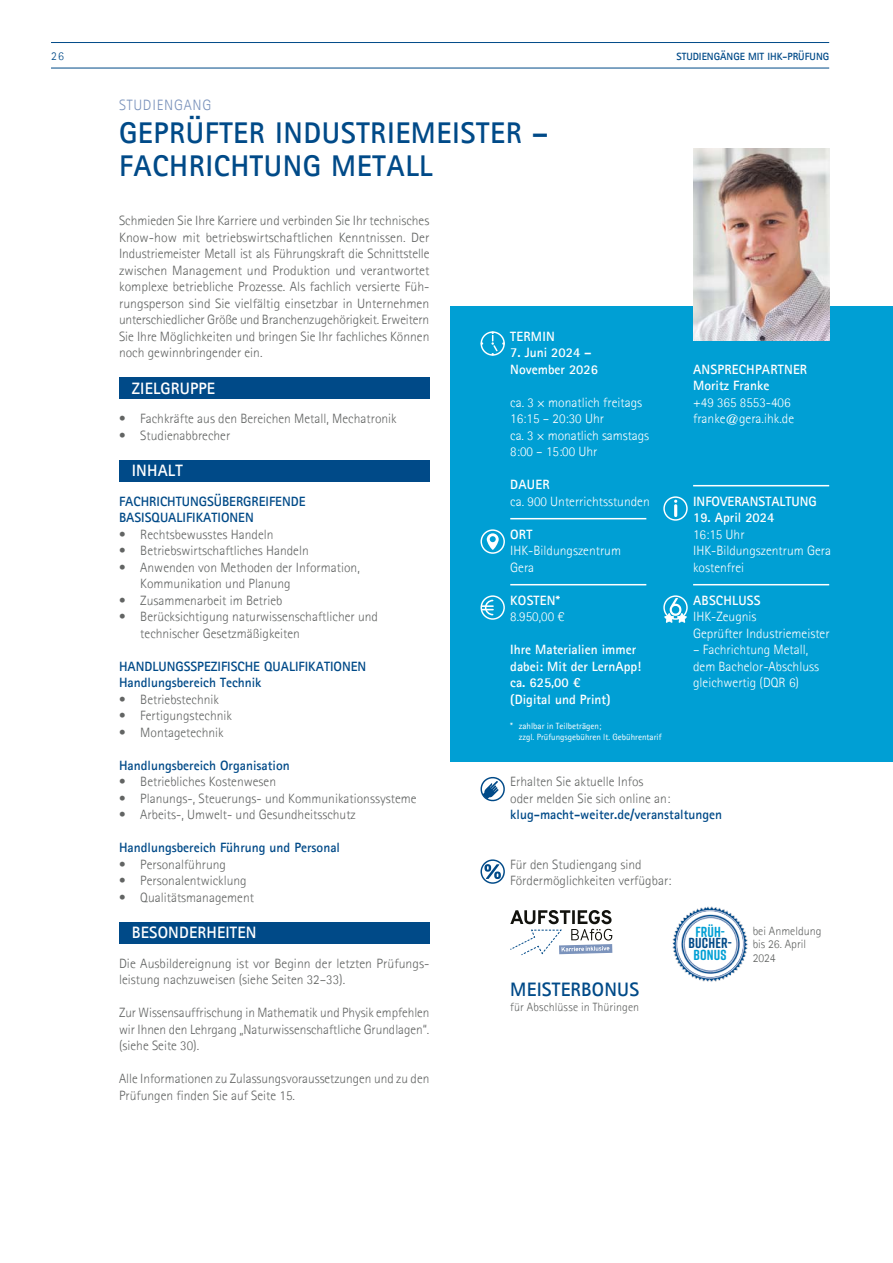
<style>
.page{position:relative;width:893px;height:1263px;background:#fff}
.page>*{position:absolute;margin:0;border:0;box-sizing:border-box;transform-origin:0 0}
.t1{font:700 30px/33px "Agfa Rotis Sans Serif";letter-spacing:.02em;color:#004a88}
.t2{font:700 19.5px "Agfa Rotis Sans Serif";letter-spacing:.01em;color:#004a88}
.t3{font:700 16.5px "Agfa Rotis Sans Serif";letter-spacing:.01em;color:#fff}
.t4{font:300 15px "Agfa Rotis Sans Serif";letter-spacing:.05em;color:#7b93bc}
.t5{font:700 14.55px "Rift Soft";letter-spacing:.01em;color:#009fd4}
.t6{font:700 14.55px "Rift Soft";letter-spacing:.01em;color:#004a88}
.t7{font:300 13.5px/16.5px "Agfa Rotis Sans Serif";color:#626463}
.t8{font:300 13.5px/16.5px "Agfa Rotis Sans Serif";color:#fff}
.t9{font:700 13.5px/16.5px "Agfa Rotis Sans Serif";color:#004a88}
.t10{font:700 13.5px/16.5px "Agfa Rotis Sans Serif";color:#fff}
.t11{font:300 12px/13.5px "Agfa Rotis Sans Serif";color:#626463}
.t12{font:300 12px "Agfa Rotis Sans Serif";color:#004a88}
.t13{font:700 10.5px "Agfa Rotis Sans Serif";color:#004a88}
.t14{font:9px/10.5px "Agfa Rotis Sans Serif";color:#fff}
</style>
<div class="page">
<hr style="left:51px;top:68px;width:778px;height:1px;background:#004a88">
<hr style="left:51px;top:42px;width:778px;height:1px;background:#004a88">
<div style="left:451px;top:306px;width:442px;height:455px;background:#009fd4"></div>
<div style="left:119px;top:377px;width:310px;height:22px;background:#004a88"></div>
<div style="left:119px;top:460px;width:310px;height:21px;background:#004a88"></div>
<div style="left:119px;top:922px;width:310px;height:21px;background:#004a88"></div>
<hr style="left:510px;top:518px;width:136px;height:1px;background:#fff">
<hr style="left:510px;top:584px;width:136px;height:1px;background:#fff">
<svg style="left:480px;top:331px;width:25px;height:25px"></svg>
<svg style="left:480px;top:529px;width:25px;height:25px"></svg>
<svg style="left:480px;top:595px;width:25px;height:25px"></svg>
<hr style="left:693px;top:485px;width:136px;height:1px;background:#fff">
<hr style="left:693px;top:584px;width:136px;height:1px;background:#fff">
<svg style="left:663px;top:496px;width:25px;height:25px"></svg>
<svg style="left:663px;top:595px;width:25px;height:27px"></svg>
<svg style="left:480px;top:776px;width:25px;height:26px"></svg>
<img style="left:693px;top:149px;width:136px;height:191px">
<svg style="left:510px;top:910px;width:102px;height:46px"></svg>
<svg style="left:480px;top:859px;width:25px;height:25px"></svg>
<img style="left:672px;top:906px;width:76px;height:76px">
<img style="left:678px;top:911px;width:65px;height:65px;border-radius:33px">
<p class="t12" style="left:51px;top:49px;width:14px">26</p>
<p class="t13" style="left:676px;top:50px;width:154px">Studiengänge mit ihk-prüfung</p>
<p class="t4" style="left:119px;top:96px;width:94px">STUDIENGANG</p>
<h1 class="t1" style="left:119px;top:115px;width:431px">Geprüfter I ndustriem eister –<br>Fach</h1>
<h1 class="t1" style="left:189px;top:148px;width:215px">richtung Metall</h1>
<p class="t7" style="left:119px;top:212px;width:312px;text-align:justify">Schmieden Sie Ihre Karriere und verbinden Sie Ihr technisches Know-how mit betriebswirtschaftlichen Kenntnissen. Der Industriemeister Metall ist als Führungskraft die Schnittstelle zwischen Management und Produktion und verantwortet komplexe betriebliche Prozesse. Als fachlich versierte Füh&shy;rungsperson sind Sie vielfältig einsetzbar in Unternehmen unterschiedlicher Größe und Branchenzugehörigkeit. Erweitern Sie Ihre Möglichkeiten und bringen Sie Ihr fachliches Können noch gewinnbringender ein.</p>
<p class="t3" style="left:132px;top:378px;width:85px">Zielgruppe</p>
<p class="t7" style="left:119px;top:410px;width:279px">• Fachkräfte aus den Bereichen Metall, Mechatronik</p>
<p class="t7" style="left:119px;top:427px;width:113px">• Studienabbrecher</p>
<p class="t3" style="left:132px;top:460px;width:52px">Inhalt</p>
<p class="t9" style="left:119px;top:493px;width:66px">FACHRI CHTUNG</p>
<p class="t9" style="left:207px;top:493px;width:30px">SÜBERGREI</p>
<p class="t9" style="left:269px;top:493px;width:15px">FENDE</p>
<p class="t9" style="left:119px;top:509px;width:119px">BASI SQUALI FI KATI ONEN</p>
<p class="t7" style="left:119px;top:526px;width:156px">• Rechtsbewusstes Handeln</p>
<p class="t7" style="left:119px;top:542px;width:191px">• Betriebswirtschaftliches Handeln</p>
<p class="t7" style="left:140px;top:559px;width:221px;text-indent:-21px">• Anwenden von Methoden der Information,<br>Kommunikation und Planung</p>
<p class="t7" style="left:119px;top:592px;width:165px">• Zusammenarbeit im Betrieb</p>
<p class="t7" style="left:140px;top:608px;width:239px;text-indent:-21px">• Berücksichtigung naturwissenschaftlicher und technischer Gesetzmäßigkeiten</p>
<p class="t9" style="left:119px;top:658px;width:49px">HAND LUNG</p>
<p class="t9" style="left:119px;top:658px;width:232px;text-indent:65px">SSPEZI FISCHE QUALI FI KATI ONEN<br>Handlungsbereich Technik</p>
<p class="t7" style="left:119px;top:691px;width:102px">• Betriebstechnik</p>
<p class="t7" style="left:119px;top:707px;width:114px">• Fertigungstechnik</p>
<p class="t7" style="left:119px;top:724px;width:106px">• Montagetechnik</p>
<p class="t9" style="left:119px;top:757px;width:172px">Handlungsbereich Organisation</p>
<p class="t7" style="left:119px;top:773px;width:159px">• Betriebliches Kostenwesen</p>
<p class="t7" style="left:119px;top:790px;width:299px">• Planungs-, Steuerungs- und Kommunikationssysteme</p>
<p class="t7" style="left:119px;top:806px;width:238px">• Arbeits-, Umwelt- und Gesundheitsschutz</p>
<p class="t9" style="left:119px;top:839px;width:223px">Handlungsbereich Führung und Personal</p>
<p class="t7" style="left:119px;top:856px;width:108px">• Personalführung</p>
<p class="t7" style="left:119px;top:872px;width:129px">• Personalentwicklung</p>
<p class="t7" style="left:119px;top:889px;width:136px">• Qualitätsmanagement</p>
<p class="t3" style="left:132px;top:922px;width:47px">BESONDER</p>
<p class="t3" style="left:206px;top:922px;width:19px">HEITEN</p>
<p class="t7" style="left:119px;top:955px;width:310px">Die Ausbildereignung ist vor Beginn der letzten Prüfungs&shy;leistung nachzuweisen (siehe Seiten 32–33).</p>
<p class="t7" style="left:119px;top:1004px;width:312px;text-align:justify">Zur Wissensauffrischung in Mathematik und Physik empfehlen wir Ihnen den Lehrgang „Naturwissenschaftliche Grundlagen“. (siehe Seite 30).</p>
<p class="t7" style="left:119px;top:1070px;width:312px">Alle Informationen zu Zulassungsvoraussetzungen und zu den<br>Prüfungen finden Sie auf Seite 15.</p>
<p class="t10" style="left:510px;top:328px;width:39px">TERMIN</p>
<p class="t10" style="left:510px;top:344px;width:89px">7. Juni 2024 –<br>November 2026</p>
<p class="t8" style="left:510px;top:394px;width:141px">ca. 3 × monatlich freitags<br>16:15 – 20:30 Uhr<br>ca. 3 × monatlich samstags<br>8:00 – 15:00 Uhr</p>
<p class="t10" style="left:510px;top:476px;width:25px">DAUER</p>
<p class="t8" style="left:510px;top:493px;width:141px">ca. 900 Unterrichtsstunden</p>
<p class="t10" style="left:510px;top:526px;width:16px">ORT</p>
<p class="t8" style="left:510px;top:542px;width:112px">IHK-Bildungszentrum<br>Gera</p>
<p class="t10" style="left:510px;top:592px;width:51px">Kosten*</p>
<p class="t8" style="left:510px;top:608px;width:49px">8.950,00 ¤</p>
<p class="t10" style="left:510px;top:641px;width:132px">I hre Materialien immer dabei: Mit der LernApp! ca. 625,00 ¤<br>(Digital und Print)</p>
<p class="t10" style="left:693px;top:361px;width:55px">Ansprechpa</p>
<p class="t10" style="left:770px;top:361px;width:38px">rtner</p>
<p class="t10" style="left:693px;top:377px;width:78px">Moritz Franke</p>
<p class="t8" style="left:693px;top:394px;width:102px">+49 365 8553-406 franke@gera.ihk.de</p>
<p class="t10" style="left:693px;top:493px;width:102px">IN FOVERAN STALTUNG</p>
<p class="t10" style="left:693px;top:509px;width:83px">19. April 2024</p>
<p class="t8" style="left:693px;top:526px;width:140px">16:15 Uhr<br>IHK-Bildungszentrum Gera kostenfrei</p>
<p class="t10" style="left:693px;top:592px;width:69px">ABSCHLUSS</p>
<p class="t8" style="left:693px;top:608px;width:138px">IHK-Zeugnis<br>Geprüfter Industriemeister</p>
<p class="t8" style="left:693px;top:641px;width:127px">– Fachrichtung Metall, dem Bachelor-Abschluss gleichwertig (DQR 6)</p>
<p class="t14" style="left:519px;top:721px;width:144px;text-indent:-9px">* zahlbar in Teilbeträgen;<br>zzgl. Prüfungsgebühren lt. Gebührentarif</p>
<p class="t7" style="left:510px;top:773px;width:161px">Erhalten Sie aktuelle Infos<br>oder melden Sie sich online an:</p>
<p class="t9" style="left:510px;top:806px;width:213px">klug-macht-weiter.de/veranstaltungen</p>
<p class="t7" style="left:510px;top:856px;width:163px">Für den Studiengang sind<br>Fördermöglichkeiten verfügbar:</p>
<h2 class="t2" style="left:510px;top:977px;width:128px">Meisterbonus</h2>
<p class="t11" style="left:510px;top:1000px;width:130px">für Abschlüsse in Thüringen</p>
<p class="t5" style="left:695px;top:921px;width:31px">FRÜH-</p>
<p class="t6" style="left:689px;top:933px;width:45px">BUCHER-</p>
<p class="t5" style="left:694px;top:945px;width:35px">BONUS</p>
<p class="t11" style="left:753px;top:924px;width:70px">bei Anmeldung bis 26. April<br>2024</p>
</div>
